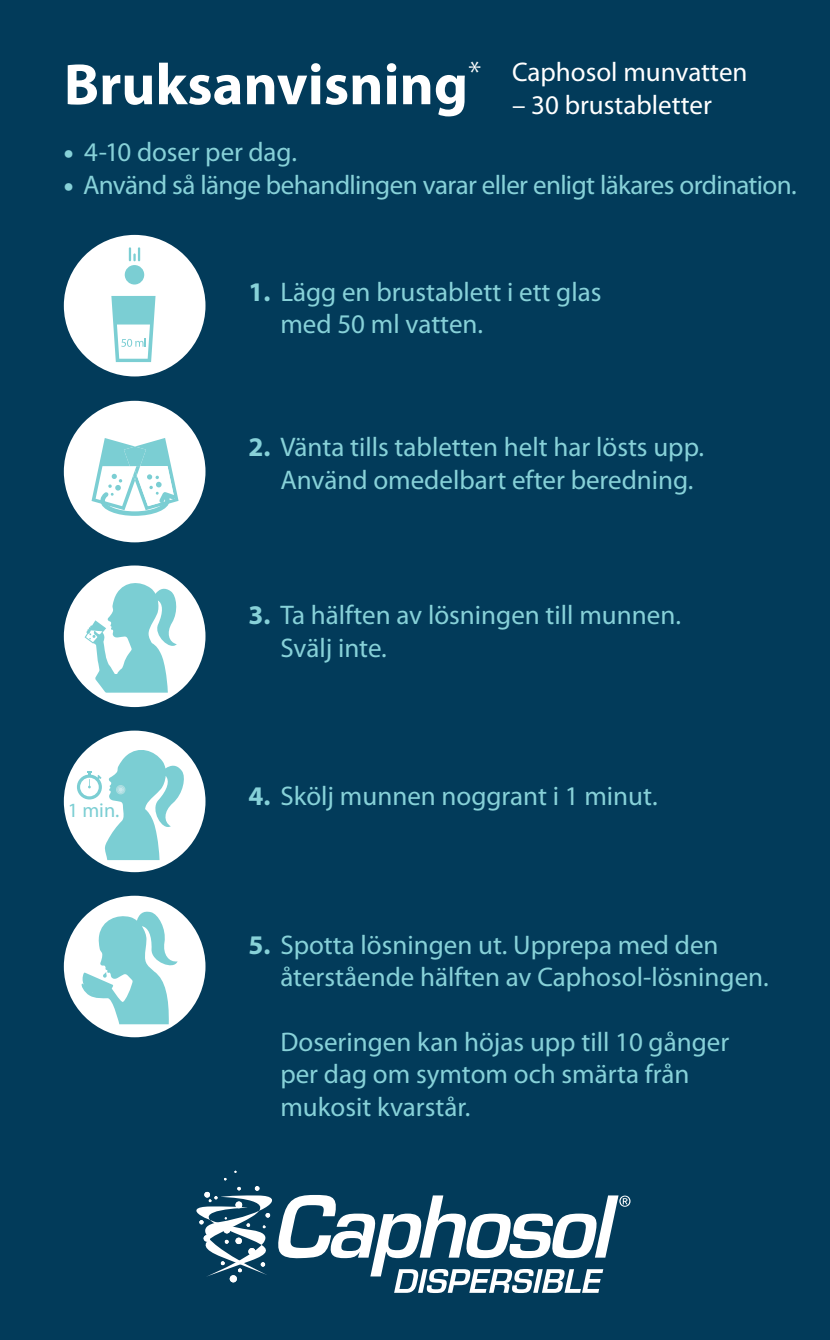
<style>
.page{position:relative;width:830px;height:1340px;background:#fff}
.page>*{position:absolute;margin:0;border:0;box-sizing:border-box;transform-origin:0 0}
.t1{font:27px/32.4px "Myriad Pro";color:#87d1d8}
.t2{font:27px "Myriad Pro";letter-spacing:-.025em;color:#87d1d8}
.t3{font:27px "Myriad Pro";color:#fff}
.t4{font:20.25px "Myriad Pro";color:#7bced3}
.s1{font-weight:700;font-size:58.5px}
.s2{font-weight:300;font-size:34.2px}
.s3{font-weight:900}
.s4{font-weight:700}
</style>
<div class="page">
<div style="left:0;top:0;width:829px;height:1339px;background:#023b5a"></div>
<svg style="left:196px;top:1186px;width:434px;height:107px"></svg>
<div style="left:64px;top:235px;width:141px;height:141px;background:#fff;border-radius:50%"></div>
<div style="left:125px;top:265px;width:19px;height:19px;background:#7bced3;border-radius:50%"></div>
<svg style="left:129px;top:247px;width:11px;height:14px"></svg>
<svg style="left:111px;top:296px;width:44px;height:66px"></svg>
<div style="left:64px;top:401px;width:141px;height:141px;background:#fff;border-radius:50%"></div>
<svg style="left:91px;top:438px;width:88px;height:78px"></svg>
<div style="left:64px;top:565px;width:141px;height:142px;background:#fff;border-radius:50%"></div>
<svg style="left:85px;top:580px;width:94px;height:112px"></svg>
<div style="left:64px;top:730px;width:141px;height:142px;background:#fff;border-radius:50%"></div>
<div style="left:64px;top:895px;width:141px;height:142px;background:#fff;border-radius:50%"></div>
<svg style="left:80px;top:910px;width:97px;height:114px"></svg>
<svg style="left:77px;top:745px;width:109px;height:115px"></svg>
<p class="t3" style="left:64px;top:56px;width:685px"><span class="s1">Bruksanvisning</span><span class="s2">*</span> Caphosol munvatten</p>
<p class="t3" style="left:512px;top:88px;width:201px">– 30 brustabletter</p>
<p class="t1" style="left:64px;top:135px;width:234px"><span class="s3">•</span> 4-10 doser per dag.</p>
<p class="t2" style="left:64px;top:168px;width:734px"><span class="s3">•</span> Använd så länge behandlingen varar eller enligt läkares ordination.</p>
<p class="t1" style="left:280px;top:275px;width:322px;text-indent:-32px"><span class="s4">1.</span> Lägg en brustablett i ett glas med 50 ml vatten.</p>
<p class="t1" style="left:280px;top:430px;width:425px;text-indent:-32px"><span class="s4">2.</span> Vänta tills tabletten helt har lösts upp.<br>Använd omedelbart efter beredning.</p>
<p class="t4" style="left:68px;top:798px;width:53px">1 min.</p>
<p class="t1" style="left:280px;top:598px;width:402px;text-indent:-32px"><span class="s4">3.</span> Ta hälften av lösningen till munnen.<br>Svälj inte.</p>
<p class="t1" style="left:248px;top:779px;width:410px"><span class="s4">4.</span> Skölj munnen noggrant i 1 minut.</p>
<p class="t1" style="left:280px;top:928px;width:489px;text-indent:-32px"><span class="s4">5.</span> Spotta lösningen ut. Upprepa med den återstående hälften av Caphosol-lösningen.</p>
<p class="t1" style="left:280px;top:1025px;width:450px">Doseringen kan höjas upp till 10 gånger per dag om symtom och smärta från mukosit kvarstår.</p>
</div>
